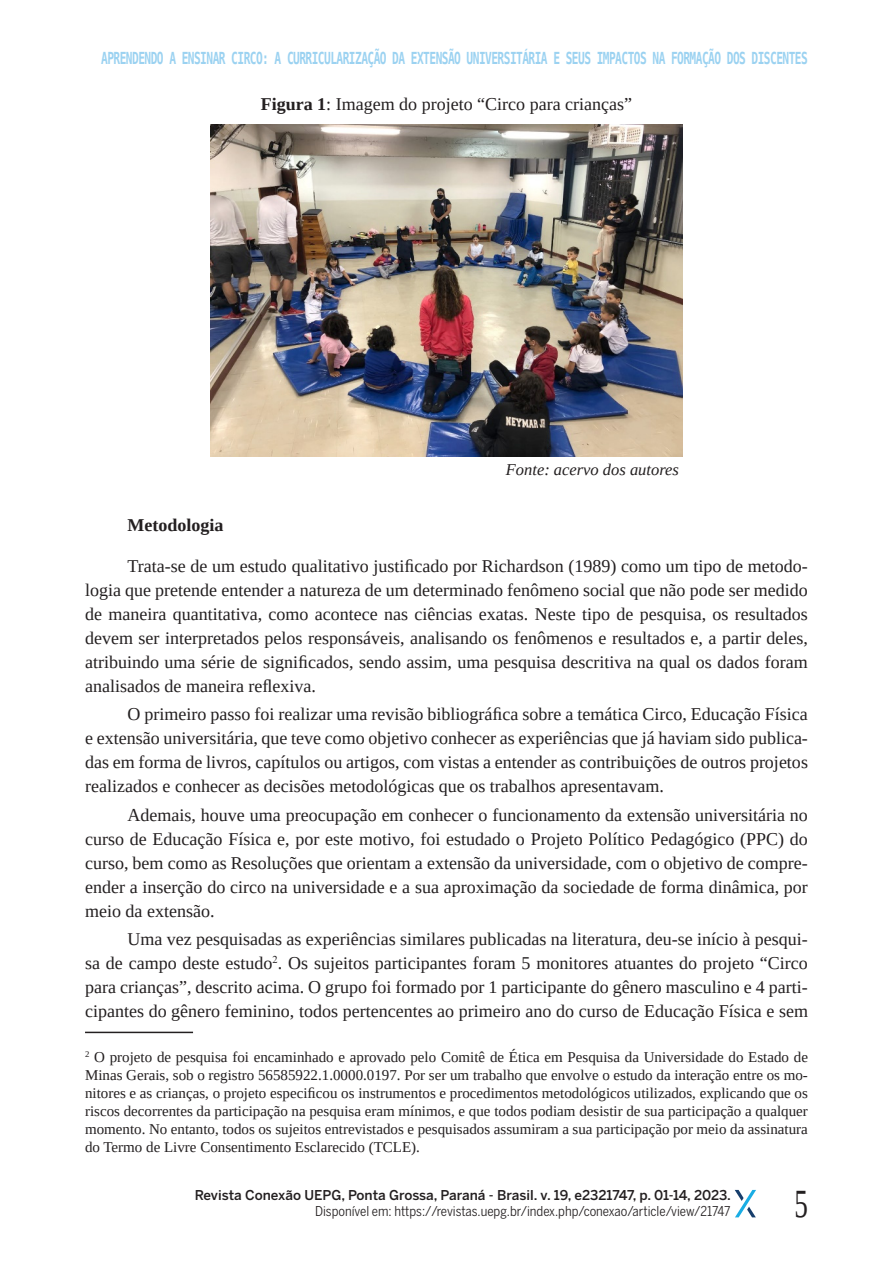
<style>
.page{position:relative;width:893px;height:1263px;background:#fff}
.page>*{position:absolute;margin:0;border:0;box-sizing:border-box;transform-origin:0 0}
.t1{font:39.9px "Liberation Serif";color:#231f20;scale:.68 1}
.TEXTO_ARTIGO{font:18px/24px "Liberation Serif";color:#231f20;text-align:justify}
.INTERTITULO{font:700 18px "Liberation Serif";color:#231f20}
.t2{font:700 16.5px "DejaVu Sans Mono";letter-spacing:-.05em;color:#9bd2f1;scale:.68 1}
.FONTE{font:italic 16.5px "Liberation Serif";color:#231f20}
.RODAPÉ{font:15px/18px "Liberation Serif";color:#231f20;text-align:justify}
.t3{font:13.5px "Benton Sans Cond";color:#231f20}
.t4{font:500 13.5px "Benton Sans";color:#231f20}
.s1{font-weight:700}
</style>
<div class="page">
<svg style="left:735px;top:1190px;width:21px;height:27px"></svg>
<hr style="left:85px;top:1032px;width:108px;height:1px;background:#231f20">
<img style="left:211px;top:124px;width:471px;height:332px">
<p class="t2" style="left:101px;top:46px;width:1041px">APRENDENDO A ENSINAR CIRCO: A CURRICULARIZAÇÃO DA EXTENSÃO UNIVERSITÁRIA E SEUS IMPACTOS NA FORMAÇÃO DOS DISCENTES</p>
<p class="TEXTO_ARTIGO" style="left:261px;top:92px;width:373px"><span class="s1">Figura 1</span>: Imagem do projeto “Circo para crianças”</p>
<p class="FONTE" style="left:506px;top:458px;width:175px">Fonte: acervo dos autores</p>
<p class="INTERTITULO" style="left:128px;top:513px;width:97px">Metodologia</p>
<p class="TEXTO_ARTIGO" style="left:85px;top:554px;width:724px;text-indent:43px">Trata-se de um estudo qualitativo justificado por Richardson (1989) como um tipo de metodo&shy;logia que pretende entender a natureza de um determinado fenômeno social que não pode ser medido de maneira quantitativa, como acontece nas ciências exatas. Neste tipo de pesquisa, os resultados devem ser interpretados pelos responsáveis, analisando os fenômenos e resultados e, a partir deles, atribuindo uma série de significados, sendo assim, uma pesquisa descritiva na qual os dados foram analisados de maneira reflexiva.</p>
<p class="TEXTO_ARTIGO" style="left:85px;top:702px;width:724px;text-indent:43px">O primeiro passo foi realizar uma revisão bibliográfica sobre a temática Circo, Educação Física e extensão universitária, que teve como objetivo conhecer as experiências que já haviam sido publica&shy;das em forma de livros, capítulos ou artigos, com vistas a entender as contribuições de outros projetos realizados e conhecer as decisões metodológicas que os trabalhos apresentavam.</p>
<p class="TEXTO_ARTIGO" style="left:85px;top:802px;width:724px;text-indent:43px">Ademais, houve uma preocupação em conhecer o funcionamento da extensão universitária no curso de Educação Física e, por este motivo, foi estudado o Projeto Político Pedagógico (PPC) do curso, bem como as Resoluções que orientam a extensão da universidade, com o objetivo de compre&shy;ender a inserção do circo na universidade e a sua aproximação da sociedade de forma dinâmica, por meio da extensão.</p>
<p class="TEXTO_ARTIGO" style="left:85px;top:927px;width:724px;text-indent:43px">Uma vez pesquisadas as experiências similares publicadas na literatura, deu-se início à pesqui&shy;sa de campo deste estudo<sup>2</sup>. Os sujeitos participantes foram 5 monitores atuantes do projeto “Circo para crianças”, descrito acima. O grupo foi formado por 1 participante do gênero masculino e 4 parti&shy;cipantes do gênero feminino, todos pertencentes ao primeiro ano do curso de Educação Física e sem</p>
<p class="RODAPÉ" style="left:85px;top:1048px;width:724px"><sup>2</sup> O projeto de pesquisa foi encaminhado e aprovado pelo Comitê de Ética em Pesquisa da Universidade do Estado de Minas Gerais, sob o registro 56585922.1.0000.0197. Por ser um trabalho que envolve o estudo da interação entre os mo&shy;nitores e as crianças, o projeto especificou os instrumentos e procedimentos metodológicos utilizados, explicando que os riscos decorrentes da participação na pesquisa eram mínimos, e que todos podiam desistir de sua participação a qualquer momento. No entanto, todos os sujeitos entrevistados e pesquisados assumiram a sua participação por meio da assinatura do Termo de Livre Consentimento Esclarecido (TCLE).</p>
<p class="t4" style="left:195px;top:1187px;width:538px">Revista Conexão UEPG, Ponta Grossa, Paraná - Brasil. v. 19, e2321747, p. 01-14, 2023.</p>
<p class="t3" style="left:315px;top:1203px;width:417px">Disponível em: https://revistas.uepg.br/index.php/conexao/article/view/21747</p>
<h1 class="t1" style="left:794px;top:1178px;width:21px">5</h1>
</div>
